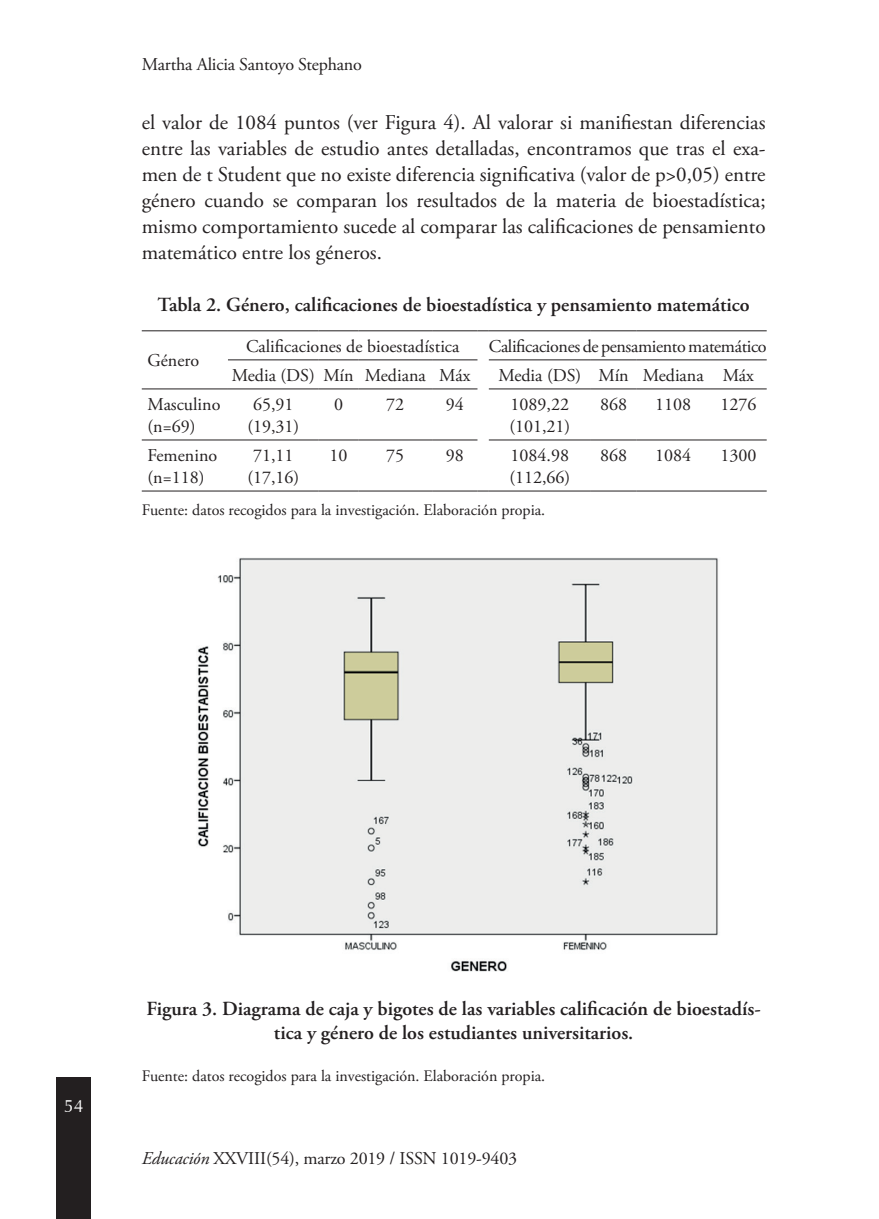
<style>
.page{position:relative;width:879px;height:1219px;background:#fff}
.page>*{position:absolute;margin:0;border:0;box-sizing:border-box;transform-origin:0 0}
.t1{font:21px/26px "Adobe Garamond Pro";color:#231f20;text-align:justify}
.t2{font:600 20px/24px "Adobe Garamond Pro";color:#231f20;text-align:center}
.t3{font:18px/22px "Adobe Garamond Pro";letter-spacing:-.005em;color:#231f20}
.t4{font:18px "Zapf Humanist 601 BT";color:#fff}
.t5{font:16px "Adobe Garamond Pro";color:#231f20}
.s1{font-style:italic}
</style>
<div class="page">
<div style="left:57px;top:1077px;width:34px;height:142px;background:#231f20"></div>
<hr style="left:142px;top:388px;width:86px;height:1px;background:#231f20">
<hr style="left:228px;top:388px;width:91px;height:1px;background:#231f20">
<hr style="left:319px;top:388px;width:39px;height:1px;background:#231f20">
<hr style="left:358px;top:388px;width:74px;height:1px;background:#231f20">
<hr style="left:432px;top:388px;width:45px;height:1px;background:#231f20">
<hr style="left:489px;top:388px;width:102px;height:1px;background:#231f20">
<hr style="left:591px;top:388px;width:45px;height:1px;background:#231f20">
<hr style="left:636px;top:388px;width:74px;height:1px;background:#231f20">
<hr style="left:710px;top:388px;width:56px;height:1px;background:#231f20">
<hr style="left:142px;top:439px;width:86px;height:1px;background:#231f20">
<hr style="left:228px;top:439px;width:91px;height:1px;background:#231f20">
<hr style="left:319px;top:439px;width:39px;height:1px;background:#231f20">
<hr style="left:358px;top:439px;width:74px;height:1px;background:#231f20">
<hr style="left:432px;top:439px;width:45px;height:1px;background:#231f20">
<hr style="left:489px;top:439px;width:102px;height:1px;background:#231f20">
<hr style="left:591px;top:439px;width:45px;height:1px;background:#231f20">
<hr style="left:636px;top:439px;width:74px;height:1px;background:#231f20">
<hr style="left:710px;top:439px;width:56px;height:1px;background:#231f20">
<hr style="left:142px;top:490px;width:86px;height:1px;background:#231f20">
<hr style="left:228px;top:490px;width:91px;height:1px;background:#231f20">
<hr style="left:319px;top:490px;width:39px;height:1px;background:#231f20">
<hr style="left:358px;top:490px;width:74px;height:1px;background:#231f20">
<hr style="left:432px;top:490px;width:45px;height:1px;background:#231f20">
<svg style="left:477px;top:490px;width:12px;height:1px"></svg>
<hr style="left:489px;top:490px;width:102px;height:1px;background:#231f20">
<hr style="left:591px;top:490px;width:45px;height:1px;background:#231f20">
<hr style="left:636px;top:490px;width:74px;height:1px;background:#231f20">
<hr style="left:710px;top:490px;width:56px;height:1px;background:#231f20">
<hr style="left:142px;top:330px;width:86px;height:1px;background:#231f20">
<hr style="left:228px;top:330px;width:91px;height:1px;background:#231f20">
<hr style="left:319px;top:330px;width:39px;height:1px;background:#231f20">
<hr style="left:358px;top:330px;width:74px;height:1px;background:#231f20">
<hr style="left:432px;top:330px;width:45px;height:1px;background:#231f20">
<svg style="left:477px;top:330px;width:12px;height:1px"></svg>
<hr style="left:489px;top:330px;width:102px;height:1px;background:#231f20">
<hr style="left:591px;top:330px;width:45px;height:1px;background:#231f20">
<hr style="left:636px;top:330px;width:74px;height:1px;background:#231f20">
<hr style="left:710px;top:330px;width:56px;height:1px;background:#231f20">
<hr style="left:228px;top:359px;width:91px;height:1px;background:#231f20">
<hr style="left:319px;top:359px;width:39px;height:1px;background:#231f20">
<hr style="left:358px;top:359px;width:74px;height:1px;background:#231f20">
<hr style="left:432px;top:359px;width:45px;height:1px;background:#231f20">
<hr style="left:489px;top:359px;width:102px;height:1px;background:#231f20">
<hr style="left:591px;top:359px;width:45px;height:1px;background:#231f20">
<hr style="left:636px;top:359px;width:74px;height:1px;background:#231f20">
<hr style="left:710px;top:359px;width:56px;height:1px;background:#231f20">
<img style="left:197px;top:558px;width:521px;height:414px">
<p class="t3" style="left:142px;top:54px;width:222px">Martha Alicia Santoyo Stephano</p>
<p class="t1" style="left:142px;top:110px;width:625px">el valor de 1084 puntos (ver Figura 4). Al valorar si manifiestan diferencias entre las variables de estudio antes detalladas, encontramos que tras el exa&shy;men de t Student que no existe diferencia significativa (valor de p&gt;0,05) entre género cuando se comparan los resultados de la materia de bioestadística; mismo comportamiento sucede al comparar las calificaciones de pensamiento matemático entre los géneros.</p>
<p class="t2" style="left:158px;top:293px;width:593px">Tabla 2. Género, calificaciones de bioestadística y pensamiento matemático</p>
<p class="t3" style="left:147px;top:350px;width:53px">Género</p>
<p class="t3" style="left:246px;top:336px;width:215px">Calificaciones de bioestadística</p>
<p class="t3" style="left:489px;top:336px;width:279px">Calificaciones de pensamiento matemático</p>
<p class="t3" style="left:232px;top:365px;width:240px">Media (DS) Mín Mediana Máx</p>
<p class="t3" style="left:498px;top:365px;width:257px">Media (DS) Mín Mediana Máx</p>
<p class="t3" style="left:147px;top:394px;width:74px">Masculino (n=69)</p>
<p class="t3" style="left:247px;top:394px;width:54px;text-align:center">65,91 (19,31)</p>
<p class="t3" style="left:334px;top:394px;width:10px">0</p>
<p class="t3" style="left:386px;top:394px;width:19px">72</p>
<p class="t3" style="left:446px;top:394px;width:19px">94</p>
<p class="t3" style="left:509px;top:394px;width:63px">1089,22 (101,21)</p>
<p class="t3" style="left:600px;top:394px;width:28px">868</p>
<p class="t3" style="left:655px;top:394px;width:37px">1108</p>
<p class="t3" style="left:720px;top:394px;width:37px">1276</p>
<p class="t3" style="left:147px;top:445px;width:71px">Femenino (n=118)</p>
<p class="t3" style="left:247px;top:445px;width:54px;text-align:center">71,11 (17,16)</p>
<p class="t3" style="left:329px;top:445px;width:19px">10</p>
<p class="t3" style="left:386px;top:445px;width:19px">75</p>
<p class="t3" style="left:446px;top:445px;width:19px">98</p>
<p class="t3" style="left:509px;top:445px;width:63px">1084.98 (112,66)</p>
<p class="t3" style="left:600px;top:445px;width:28px">868</p>
<p class="t3" style="left:655px;top:445px;width:37px">1084</p>
<p class="t3" style="left:720px;top:445px;width:37px">1300</p>
<p class="t5" style="left:142px;top:500px;width:405px">Fuente: datos recogidos para la investigación. Elaboración propia.</p>
<p class="t4" style="left:64px;top:1094px;width:21px">54</p>
<p class="t2" style="left:146px;top:996px;width:616px">Figura 3. Diagrama de caja y bigotes de las variables calificación de bioestadís&shy;tica y género de los estudiantes universitarios.</p>
<p class="t5" style="left:142px;top:1067px;width:405px">Fuente: datos recogidos para la investigación. Elaboración propia.</p>
<p class="t3" style="left:142px;top:1148px;width:377px"><span class="s1">Educación</span> XXVIII(54), marzo 2019 / ISSN 1019-9403</p>
</div>
